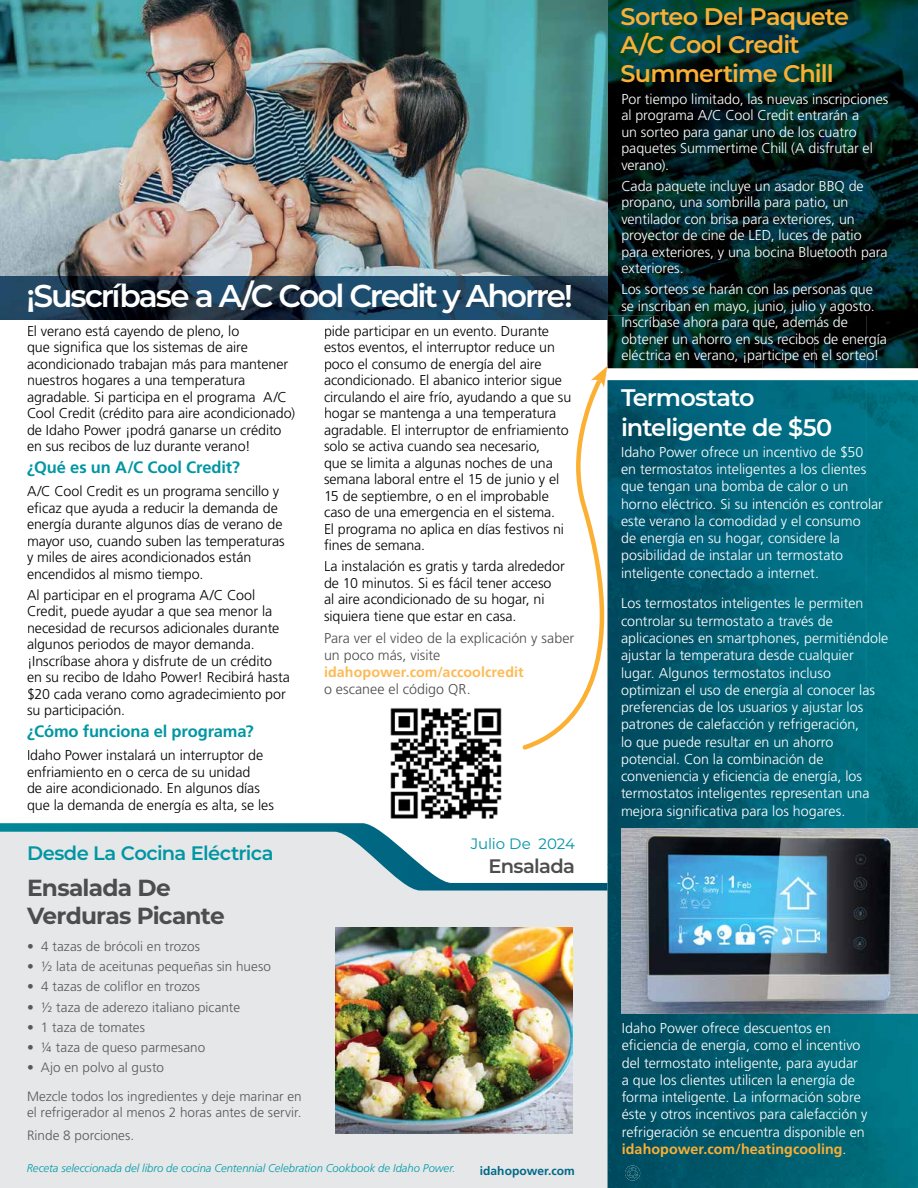
<style>
.page{position:relative;width:918px;height:1188px;background:#fff}
.page>*{position:absolute;margin:0;border:0;box-sizing:border-box;transform-origin:0 0}
.t1{font:600 31.5px "Montserrat";letter-spacing:-.07em;color:#fff}
.t2{font:600 24px/28.5px "Montserrat";letter-spacing:-.035em;color:#fbaf34}
.t3{font:600 24px/30px "Montserrat";letter-spacing:-.04em;color:#fff}
.t4{font:700 23.25px/27.9px "Montserrat";letter-spacing:-.035em;color:#4d4d4f}
.t5{font:600 19.5px "Montserrat";letter-spacing:-.03em;color:#0096a3}
.t6{font:600 19.5px "Montserrat";letter-spacing:-.035em;color:#4d4d4f}
.t7{font:700 16.5px "Frutiger LT Std";letter-spacing:-.01em;color:#0096a3}
.t8{font:15px "Montserrat";letter-spacing:-.01em;color:#0096a3}
.t9{font:300 14.25px/17.2px "Frutiger LT Std";color:#fff}
.t10{font:300 14.25px/16.5px "Frutiger LT Std";letter-spacing:-.005em;color:#000}
.t11{font:300 14.25px/17.2px "Frutiger LT Std";color:#4d4d4f}
.t12{font:700 14.25px "Frutiger LT Std";letter-spacing:.01em;color:#fdba55}
.t13{font:300 13.5px/16.2px "Frutiger LT Std";letter-spacing:.005em;color:#58595b}
.t14{font:700 12px "Frutiger LT Std";letter-spacing:.005em;color:#006989}
.t15{font:italic 300 11.25px "Frutiger LT Std";color:#009ba8}
.s1{font-weight:700;color:#fbaf34}
</style>
<div class="page">
<img style="left:608px;top:0;width:310px;height:368px">
<img style="left:0;top:0;width:608px;height:319px">
<div style="left:0;top:891px;width:608px;height:297px;background:#e6e7e8"></div>
<img style="left:336px;top:927px;width:236px;height:207px">
<svg style="left:0;top:823px;width:608px;height:68px"></svg>
<img style="left:608px;top:380px;width:258px;height:485px">
<img style="left:866px;top:380px;width:52px;height:448px">
<div style="left:608px;top:865px;width:51px;height:323px;background:#004b5f"></div>
<img style="left:659px;top:1014px;width:259px;height:174px">
<img style="left:645px;top:1169px;width:130px;height:10px">
<img style="left:625px;top:1166px;width:15px;height:15px">
<img style="left:621px;top:828px;width:297px;height:186px">
<img style="left:390px;top:708px;width:112px;height:111px">
<svg style="left:522px;top:366px;width:86px;height:384px"></svg>
<h1 class="t1" style="left:26px;top:274px;width:548px">¡Suscríbase a A/C Cool Credit y Ahorre!</h1>
<p class="t10" style="left:27px;top:323px;width:270px">El verano está cayendo de pleno, lo<br>que significa que los sistemas de aire acondicionado trabajan más para mantener nuestros hogares a una temperatura agradable. Si participa en el programa A/C Cool Credit (crédito para aire acondicionado) de Idaho Power ¡podrá ganarse un crédito en sus recibos de luz durante verano!</p>
<p class="t7" style="left:27px;top:458px;width:215px">¿Qué es un A/C Cool Credit?</p>
<p class="t10" style="left:27px;top:483px;width:259px">A/C Cool Credit es un programa sencillo y eficaz que ayuda a reducir la demanda de energía durante algunos días de verano de mayor uso, cuando suben las temperaturas y miles de aires acondicionados están encendidos al mismo tiempo.</p>
<p class="t10" style="left:27px;top:587px;width:265px">Al participar en el programa A/C Cool Credit, puede ayudar a que sea menor la necesidad de recursos adicionales durante algunos periodos de mayor demanda. ¡Inscríbase ahora y disfrute de un crédito en su recibo de Idaho Power! Recibirá hasta $20 cada verano como agradecimiento por su participación.</p>
<p class="t7" style="left:27px;top:722px;width:228px">¿Cómo funciona el programa?</p>
<p class="t10" style="left:27px;top:747px;width:248px">Idaho Power instalará un interruptor de enfriamiento en o cerca de su unidad<br>de aire acondicionado. En algunos días que la demanda de energía es alta, se les</p>
<h3 class="t5" style="left:27px;top:839px;width:248px">Desde La Cocina Eléctrica</h3>
<h3 class="t4" style="left:27px;top:873px;width:199px">Ensalada De<br>Verduras Picante</h3>
<p class="t13" style="left:27px;top:938px;width:175px">• 4 tazas de brócoli en trozos</p>
<p class="t13" style="left:27px;top:959px;width:245px">• ½ lata de aceitunas pequeñas sin hueso</p>
<p class="t13" style="left:27px;top:979px;width:175px">• 4 tazas de coliflor en trozos</p>
<p class="t13" style="left:27px;top:999px;width:215px">• ½ taza de aderezo italiano picante</p>
<p class="t13" style="left:27px;top:1019px;width:119px">• 1 taza de tomates</p>
<p class="t13" style="left:27px;top:1040px;width:180px">• ¼ taza de queso parmesano</p>
<p class="t13" style="left:27px;top:1060px;width:138px">• Ajo en polvo al gusto</p>
<p class="t10" style="left:324px;top:323px;width:249px">pide participar en un evento. Durante estos eventos, el interruptor reduce un poco el consumo de energía del aire acondicionado. El abanico interior sigue circulando el aire frío, ayudando a que su hogar se mantenga a una temperatura agradable. El interruptor de enfriamiento solo se activa cuando sea necesario,<br>que se limita a algunas noches de una semana laboral entre el 15 de junio y el 15 de septiembre, o en el improbable caso de una emergencia en el sistema.<br>El programa no aplica en días festivos ni fines de semana.</p>
<p class="t10" style="left:324px;top:558px;width:242px">La instalación es gratis y tarda alrededor de 10 minutos. Si es fácil tener acceso al aire acondicionado de su hogar, ni siquiera tiene que estar en casa.</p>
<p class="t11" style="left:324px;top:629px;width:252px">Para ver el video de la explicación y saber un poco más, visite</p>
<p class="t12" style="left:324px;top:664px;width:201px">idahopower.com/accoolcredit</p>
<p class="t11" style="left:324px;top:681px;width:148px">o escanee el código QR.</p>
<p class="t8" style="left:471px;top:833px;width:106px">Julio De 2024</p>
<h3 class="t6" style="left:488px;top:852px;width:88px">Ensalada</h3>
<p class="t13" style="left:27px;top:1088px;width:276px">Mezcle todos los ingredientes y deje marinar en el refrigerador al menos 2 horas antes de servir.</p>
<p class="t13" style="left:27px;top:1127px;width:109px">Rinde 8 porciones.</p>
<p class="t15" style="left:27px;top:1162px;width:430px">Receta seleccionada del libro de cocina Centennial Celebration Cookbook de Idaho Power.</p>
<p class="t14" style="left:480px;top:1163px;width:97px">idahopower.com</p>
<h2 class="t2" style="left:621px;top:1px;width:230px">Sorteo Del Paquete<br>A/C Cool Credit<br>Summertime Chill</h2>
<p class="t9" style="left:621px;top:91px;width:269px;line-height:16.5px">Por tiempo limitado, las nuevas inscripciones al programa A/C Cool Credit entrarán a<br>un sorteo para ganar uno de los cuatro paquetes Summertime Chill (A disfrutar el verano).</p>
<p class="t9" style="left:621px;top:178px;width:268px;line-height:16.5px">Cada paquete incluye un asador BBQ de propano, una sombrilla para patio, un ventilador con brisa para exteriores, un proyector de cine de LED, luces de patio para exteriores, y una bocina Bluetooth para exteriores.</p>
<p class="t9" style="left:621px;top:281px;width:267px;line-height:16.5px">Los sorteos se harán con las personas que se inscriban en mayo, junio, julio y agosto.<br>Inscríbase ahora para que, además de obtener un ahorro en sus recibos de energía eléctrica en verano, ¡participe en el sorteo!</p>
<h2 class="t3" style="left:621px;top:381px;width:213px">Termostato inteligente de $50</h2>
<p class="t9" style="left:621px;top:444px;width:263px">Idaho Power ofrece un incentivo de $50<br>en termostatos inteligentes a los clientes que tengan una bomba de calor o un horno eléctrico. Si su intención es controlar este verano la comodidad y el consumo<br>de energía en su hogar, considere la posibilidad de instalar un termostato inteligente conectado a internet.</p>
<p class="t9" style="left:621px;top:595px;width:269px">Los termostatos inteligentes le permiten controlar su termostato a través de aplicaciones en smartphones, permitiéndole ajustar la temperatura desde cualquier lugar. Algunos termostatos incluso optimizan el uso de energía al conocer las preferencias de los usuarios y ajustar los patrones de calefacción y refrigeración,<br>lo que puede resultar en un ahorro potencial. Con la combinación de conveniencia y eficiencia de energía, los termostatos inteligentes representan una mejora significativa para los hogares.</p>
<p class="t9" style="left:622px;top:1020px;width:247px">Idaho Power ofrece descuentos en eficiencia de energía, como el incentivo del termostato inteligente, para ayudar a que los clientes utilicen la energía de forma inteligente. La información sobre éste y otros incentivos para calefacción y refrigeración se encuentra disponible en <span class="s1">idahopower.com/heatingcooling</span>.</p>
</div>
